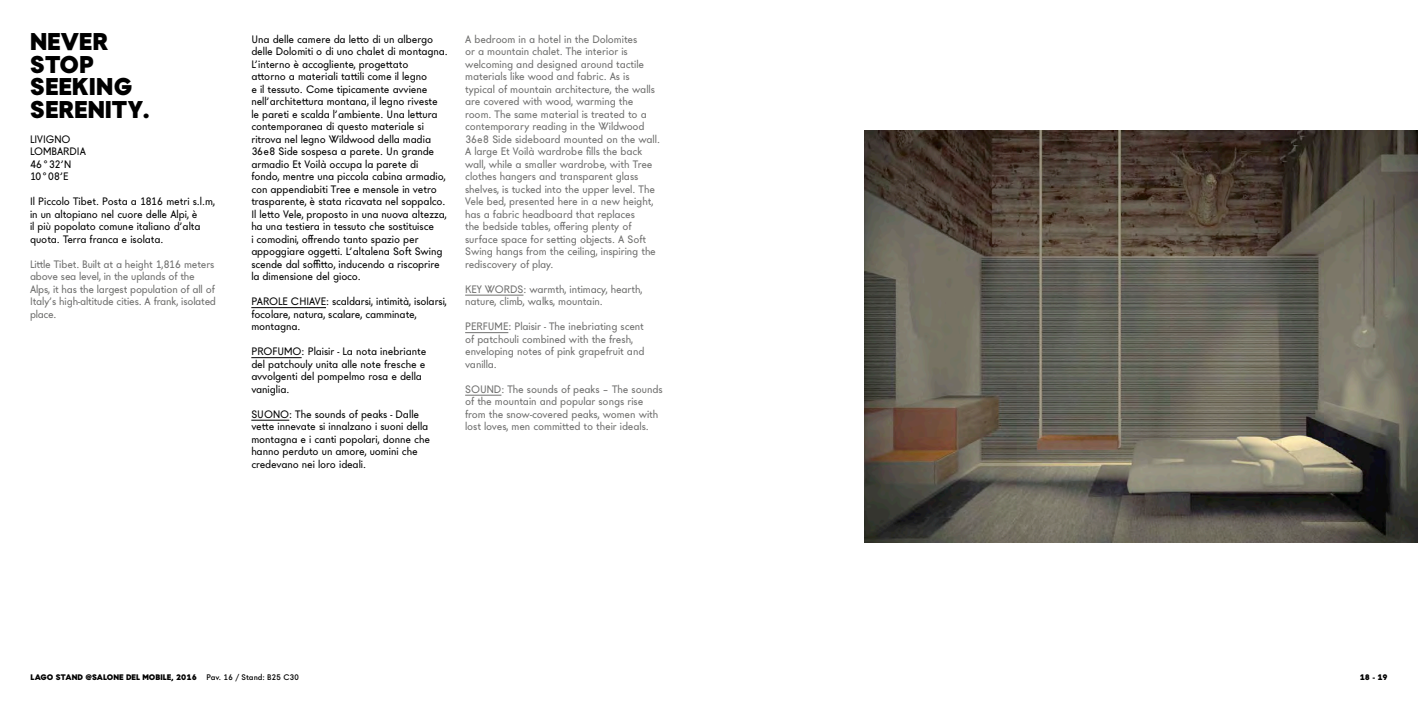
<style>
.page{position:relative;width:1418px;height:709px;background:#fff}
.page>*{position:absolute;margin:0;border:0;box-sizing:border-box;transform-origin:0 0}
.t1{font:800 22.5px/22.5px "LAGOSANS";color:#000}
.t2{font:10px/12.5px "LAGOSANS";color:#000}
.t3{font:10px/12.5px "LAGOSANS";color:#6f6f6e}
.t4{font:800 7.5px "LAGOSANS";color:#000}
.s1{font-weight:500}
</style>
<div class="page">
<img style="left:864px;top:130px;width:553px;height:412px">
<hr style="left:251px;top:307px;width:75px;height:1px;background:#000">
<hr style="left:251px;top:357px;width:51px;height:1px;background:#000">
<hr style="left:251px;top:420px;width:38px;height:1px;background:#000">
<hr style="left:465px;top:295px;width:58px;height:1px;background:#6f6f6e">
<hr style="left:465px;top:332px;width:43px;height:1px;background:#6f6f6e">
<hr style="left:465px;top:395px;width:36px;height:1px;background:#6f6f6e">
<h1 class="t1" style="left:30px;top:30px;width:122px">NEVER<br>STOP<br>SEEKING<br>SERENITY.</h1>
<p class="t2" style="left:30px;top:133px;width:57px">LIVIGNO<br>LOMBARDIA<br>46°32’N<br>10°08’E</p>
<p class="t2" style="left:30px;top:195px;width:186px">Il Piccolo Tibet. Posta a 1816 metri s.l.m, in un altopiano nel cuore delle Alpi, è<br>il più popolato comune italiano d’alta quota. Terra franca e isolata.</p>
<p class="t3" style="left:30px;top:258px;width:187px">Little Tibet. Built at a height 1,816 meters above sea level, in the uplands of the Alps, it has the largest population of all of Italy’s high-altitude cities. A frank, isolated place.</p>
<p class="t2" style="left:251px;top:33px;width:198px">Una delle camere da letto di un albergo delle Dolomiti o di uno chalet di montagna.<br>L’interno è accogliente, progettato<br>attorno a materiali tattili come il legno<br>e il tessuto. Come tipicamente avviene nell’architettura montana, il legno riveste<br>le pareti e scalda l’ambiente. Una lettura contemporanea di questo materiale si ritrova nel legno Wildwood della madia 36e8 Side sospesa a parete. Un grande armadio Et Voilà occupa la parete di fondo, mentre una piccola cabina armadio, con appendiabiti Tree e mensole in vetro trasparente, è stata ricavata nel soppalco.<br>Il letto Vele, proposto in una nuova altezza, ha una testiera in tessuto che sostituisce<br>i comodini, offrendo tanto spazio per appoggiare oggetti. L’altalena Soft Swing scende dal soffitto, inducendo a riscoprire la dimensione del gioco.</p>
<p class="t2" style="left:251px;top:295px;width:197px">PAROLE CHIAVE: scaldarsi, intimità, isolarsi, focolare, natura, scalare, camminate, montagna.</p>
<p class="t2" style="left:251px;top:345px;width:176px">PROFUMO: Plaisir - La nota inebriante del patchouly unita alle note fresche e avvolgenti del pompelmo rosa e della vaniglia.</p>
<p class="t2" style="left:251px;top:408px;width:180px">SUONO: The sounds of peaks - Dalle vette innevate si innalzano i suoni della montagna e i canti popolari, donne che hanno perduto un amore, uomini che credevano nei loro ideali.</p>
<p class="t3" style="left:465px;top:33px;width:196px">A bedroom in a hotel in the Dolomites<br>or a mountain chalet. The interior is welcoming and designed around tactile materials like wood and fabric. As is typical of mountain architecture, the walls are covered with wood, warming the room. The same material is treated to a contemporary reading in the Wildwood 36e8 Side sideboard mounted on the wall.<br>A large Et Voilà wardrobe fills the back wall, while a smaller wardrobe, with Tree clothes hangers and transparent glass shelves, is tucked into the upper level. The Vele bed, presented here in a new height, has a fabric headboard that replaces<br>the bedside tables, offering plenty of surface space for setting objects. A Soft Swing hangs from the ceiling, inspiring the rediscovery of play.</p>
<p class="t3" style="left:465px;top:283px;width:179px">KEY WORDS: warmth, intimacy, hearth, nature, climb, walks, mountain.</p>
<p class="t3" style="left:465px;top:320px;width:181px">PERFUME: Plaisir - The inebriating scent of patchouli combined with the fresh, enveloping notes of pink grapefruit and vanilla.</p>
<p class="t3" style="left:465px;top:383px;width:199px">SOUND: The sounds of peaks – The sounds of the mountain and popular songs rise from the snow-covered peaks, women with lost loves, men committed to their ideals.</p>
<p class="t4" style="left:30px;top:672px;width:270px">LAGO STAND @SALONE DEL MOBILE, 2016 <span class="s1">Pav. 16 / Stand: B25 C30</span></p>
<p class="t4" style="left:1359px;top:672px;width:30px">18 - 19</p>
</div>
